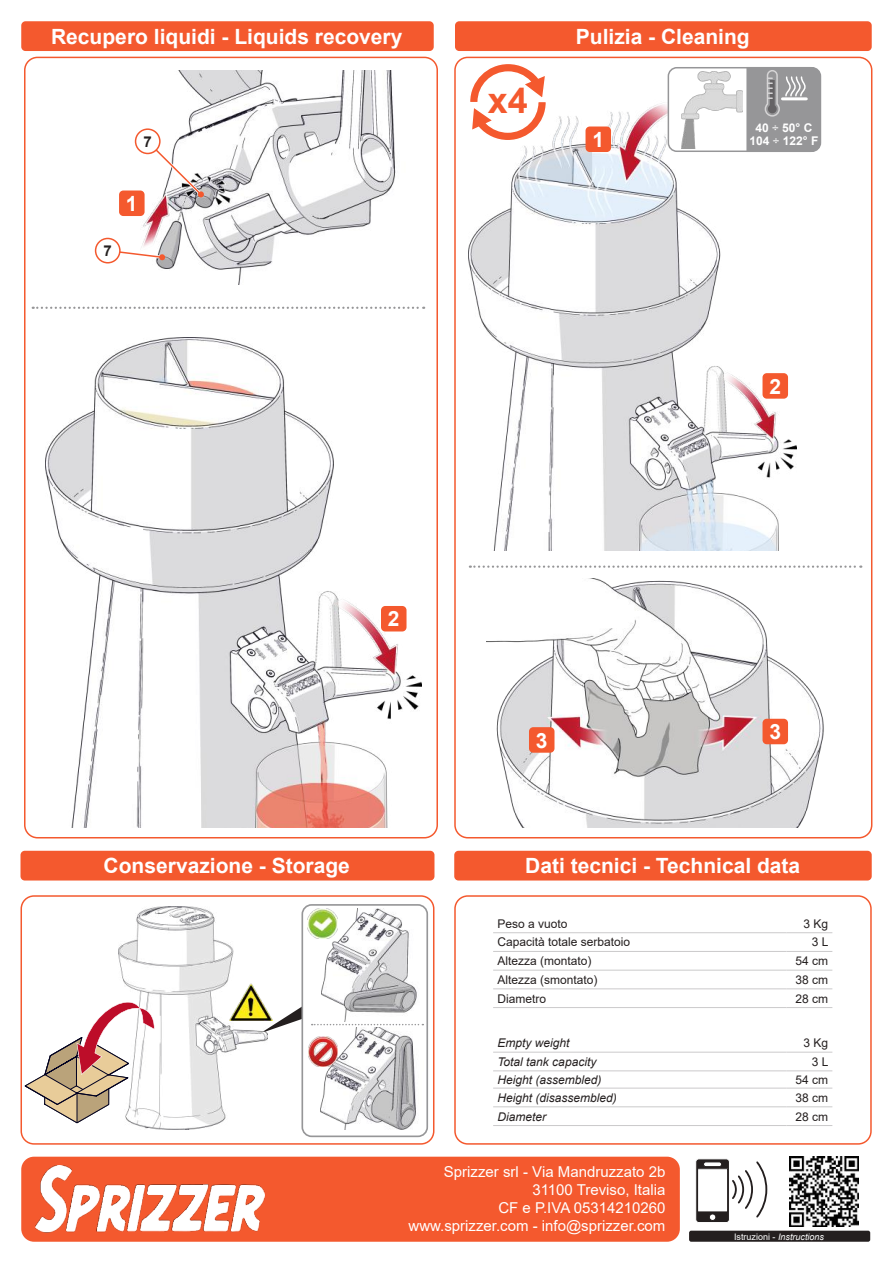
<style>
.page{position:relative;width:893px;height:1263px;background:#fff}
.page>*{position:absolute;margin:0;border:0;box-sizing:border-box;transform-origin:0 0}
.t1{font:700 36px "Arial";color:#f4592e}
.t2{font:700 21px "Arial";color:#fff}
.t3{font:15px/18px "Arial";color:#fff;text-align:right}
.t4{font:700 15px "Arial";color:#241f1f}
.t5{font:12px "Arial";color:#241f1f}
.t6{font:italic 12px "Arial";color:#241f1f}
.t7{font:700 12px "Arial";color:#fff}
.t8{font:italic 9px "Arial";color:#fff}
.s1{font-weight:400}
.s2{font-style:normal}
</style>
<div class="page">
<div style="left:24px;top:57px;width:414px;height:781px;border:2px solid #f4592e;border-radius:13px"></div>
<div style="left:454px;top:57px;width:418px;height:781px;border:2px solid #f4592e;border-radius:13px"></div>
<div style="left:21px;top:895px;width:413px;height:250px;border:2px solid #f4592e;border-radius:13px"></div>
<div style="left:21px;top:21px;width:413px;height:30px;background:#f4592e;border-radius:4px"></div>
<div style="left:454px;top:851px;width:418px;height:29px;background:#f4592e;border-radius:4px"></div>
<div style="left:455px;top:21px;width:417px;height:30px;background:#f4592e;border-radius:4px"></div>
<div style="left:21px;top:1157px;width:659px;height:85px;background:#f4592e;border-radius:13px"></div>
<div style="left:21px;top:851px;width:413px;height:29px;background:#f4592e;border-radius:4px"></div>
<img style="left:789px;top:1157px;width:70px;height:69px">
<div style="left:696px;top:1159px;width:33px;height:63px;background:#241f1f;border-radius:3px"></div>
<div style="left:696px;top:1159px;width:33px;height:63px;border:1px solid #fff;border-radius:3px"></div>
<hr style="left:703px;top:1162px;width:19px;height:4px;background:#fff;border-radius:2px">
<div style="left:703px;top:1162px;width:19px;height:5px;border:1px solid #241f1f;border-radius:2px"></div>
<div style="left:698px;top:1169px;width:30px;height:43px;background:#fff"></div>
<div style="left:697px;top:1168px;width:31px;height:44px;border:1px solid #241f1f"></div>
<div style="left:709px;top:1214px;width:7px;height:6px;background:#fff;border-radius:50%"></div>
<div style="left:709px;top:1214px;width:7px;height:6px;border:1px solid #241f1f;border-radius:50%"></div>
<svg style="left:732px;top:1161px;width:36px;height:57px"></svg>
<div style="left:301px;top:904px;width:127px;height:233px;border:2px solid #969698;border-radius:9px"></div>
<img style="left:118px;top:906px;width:149px;height:223px">
<img style="left:469px;top:99px;width:328px;height:452px">
<img style="left:46px;top:338px;width:375px;height:489px">
<div style="left:668px;top:68px;width:151px;height:83px;background:#fff;border-radius:9px"></div>
<img style="left:682px;top:72px;width:61px;height:76px">
<div style="left:668px;top:67px;width:152px;height:85px;border:2px solid #969698;border-radius:9px"></div>
<svg style="left:469px;top:64px;width:79px;height:78px"></svg>
<img style="left:141px;top:71px;width:255px;height:214px">
<img style="left:486px;top:578px;width:338px;height:249px">
<svg style="left:25px;top:1002px;width:130px;height:121px"></svg>
<svg style="left:260px;top:997px;width:163px;height:36px"></svg>
<img style="left:320px;top:1027px;width:103px;height:103px">
<img style="left:322px;top:908px;width:99px;height:114px">
<img style="left:308px;top:908px;width:30px;height:31px">
<img style="left:308px;top:1037px;width:30px;height:29px">
<svg style="left:33px;top:307px;width:391px;height:2px"></svg>
<svg style="left:470px;top:565px;width:391px;height:3px"></svg>
<svg style="left:746px;top:67px;width:76px;height:86px;background:#9c9c9e"></svg>
<hr style="left:782px;top:97px;width:24px;height:3px;background:#fff">
<div style="left:585px;top:126px;width:26px;height:26px;background:#f4592e;border-radius:4px"></div>
<div style="left:119px;top:190px;width:26px;height:26px;background:#f4592e;border-radius:4px"></div>
<div style="left:381px;top:606px;width:25px;height:25px;background:#f4592e;border-radius:4px"></div>
<div style="left:762px;top:373px;width:26px;height:26px;background:#f4592e;border-radius:4px"></div>
<div style="left:762px;top:719px;width:26px;height:25px;background:#f4592e;border-radius:4px"></div>
<div style="left:529px;top:727px;width:25px;height:26px;background:#f4592e;border-radius:4px"></div>
<svg style="left:132px;top:125px;width:32px;height:32px"></svg>
<svg style="left:143px;top:137px;width:62px;height:62px"></svg>
<div style="left:136px;top:129px;width:24px;height:24px;background:#fff;border-radius:50%"></div>
<div style="left:135px;top:128px;width:26px;height:26px;border:2px solid #f4592e;border-radius:50%"></div>
<svg style="left:92px;top:235px;width:32px;height:31px"></svg>
<svg style="left:116px;top:247px;width:50px;height:14px"></svg>
<div style="left:96px;top:238px;width:24px;height:25px;background:#fff;border-radius:50%"></div>
<div style="left:95px;top:238px;width:26px;height:25px;border:2px solid #f4592e;border-radius:50%"></div>
<hr style="left:493px;top:932px;width:293px;height:1px;background:#cbcacb">
<hr style="left:786px;top:932px;width:46px;height:1px;background:#cbcacb">
<hr style="left:493px;top:951px;width:293px;height:1px;background:#cbcacb">
<hr style="left:786px;top:951px;width:46px;height:1px;background:#cbcacb">
<hr style="left:493px;top:970px;width:293px;height:1px;background:#cbcacb">
<hr style="left:786px;top:970px;width:46px;height:1px;background:#cbcacb">
<hr style="left:493px;top:988px;width:293px;height:1px;background:#cbcacb">
<hr style="left:786px;top:988px;width:46px;height:1px;background:#cbcacb">
<hr style="left:493px;top:1007px;width:293px;height:1px;background:#cbcacb">
<hr style="left:786px;top:1007px;width:46px;height:1px;background:#cbcacb">
<hr style="left:493px;top:1052px;width:293px;height:1px;background:#cbcacb">
<hr style="left:786px;top:1052px;width:46px;height:1px;background:#cbcacb">
<hr style="left:493px;top:1070px;width:293px;height:1px;background:#cbcacb">
<hr style="left:786px;top:1070px;width:46px;height:1px;background:#cbcacb">
<hr style="left:493px;top:1088px;width:293px;height:1px;background:#cbcacb">
<hr style="left:786px;top:1088px;width:46px;height:1px;background:#cbcacb">
<hr style="left:493px;top:1106px;width:293px;height:1px;background:#cbcacb">
<hr style="left:786px;top:1106px;width:46px;height:1px;background:#cbcacb">
<hr style="left:493px;top:1125px;width:293px;height:1px;background:#cbcacb">
<hr style="left:786px;top:1125px;width:46px;height:1px;background:#cbcacb">
<div style="left:454px;top:895px;width:418px;height:250px;border:2px solid #f4592e;border-radius:13px"></div>
<img style="left:229px;top:983px;width:44px;height:38px">
<img style="left:36px;top:1166px;width:228px;height:66px">
<div style="left:689px;top:1231px;width:181px;height:11px;background:#241f1f;border-radius:2px"></div>
<h2 class="t2" style="left:51px;top:22px;width:353px">Recupero liquidi - Liquids recovery</h2>
<p class="t4" style="left:144px;top:131px;width:10px">7</p>
<p class="t4" style="left:104px;top:240px;width:10px">7</p>
<h2 class="t2" style="left:126px;top:189px;width:13px">1</h2>
<h1 class="t1" style="left:488px;top:75px;width:42px">x4</h1>
<h2 class="t2" style="left:576px;top:22px;width:175px">Pulizia - Cleaning</h2>
<p class="t7" style="left:756px;top:119px;width:58px">40 <span class="s1">÷</span> 50° C</p>
<h2 class="t2" style="left:592px;top:125px;width:13px">1</h2>
<p class="t7" style="left:750px;top:133px;width:70px">104 <span class="s1">÷</span> 122° F</p>
<h2 class="t2" style="left:769px;top:371px;width:13px">2</h2>
<h2 class="t2" style="left:388px;top:604px;width:13px">2</h2>
<h2 class="t2" style="left:104px;top:851px;width:248px">Conservazione - Storage</h2>
<h2 class="t2" style="left:536px;top:725px;width:13px">3</h2>
<h2 class="t2" style="left:769px;top:717px;width:13px">3</h2>
<h2 class="t2" style="left:525px;top:851px;width:277px">Dati tecnici - Technical data</h2>
<p class="t5" style="left:497px;top:915px;width:72px">Peso a vuoto</p>
<p class="t5" style="left:803px;top:915px;width:26px">3 Kg</p>
<p class="t5" style="left:497px;top:934px;width:134px">Capacità totale serbatoio</p>
<p class="t5" style="left:812px;top:934px;width:18px">3 L</p>
<p class="t5" style="left:497px;top:953px;width:96px">Altezza (montato)</p>
<p class="t5" style="left:795px;top:953px;width:34px">54 cm</p>
<p class="t5" style="left:497px;top:971px;width:102px">Altezza (smontato)</p>
<p class="t5" style="left:795px;top:971px;width:34px">38 cm</p>
<p class="t5" style="left:497px;top:990px;width:50px">Diametro</p>
<p class="t5" style="left:795px;top:990px;width:34px">28 cm</p>
<p class="t6" style="left:497px;top:1035px;width:74px">Empty weight</p>
<p class="t5" style="left:803px;top:1035px;width:26px">3 Kg</p>
<p class="t6" style="left:497px;top:1054px;width:100px">Total tank capacity</p>
<p class="t5" style="left:812px;top:1053px;width:18px">3 L</p>
<p class="t6" style="left:497px;top:1072px;width:106px">Height (assembled)</p>
<p class="t5" style="left:795px;top:1071px;width:34px">54 cm</p>
<p class="t6" style="left:497px;top:1090px;width:121px">Height (disassembled)</p>
<p class="t5" style="left:795px;top:1089px;width:34px">38 cm</p>
<p class="t6" style="left:497px;top:1108px;width:50px">Diameter</p>
<p class="t5" style="left:795px;top:1108px;width:34px">28 cm</p>
<p class="t3" style="left:408px;top:1162px;width:258px">Sprizzer srl - Via Mandruzzato 2b<br>31100 Treviso, Italia<br>CF e P.IVA 05314210260 www.sprizzer.com - info@sprizzer.com</p>
<p class="t8" style="left:734px;top:1230px;width:92px"><span class="s2">Istruzioni -</span> Instructions</p>
</div>
